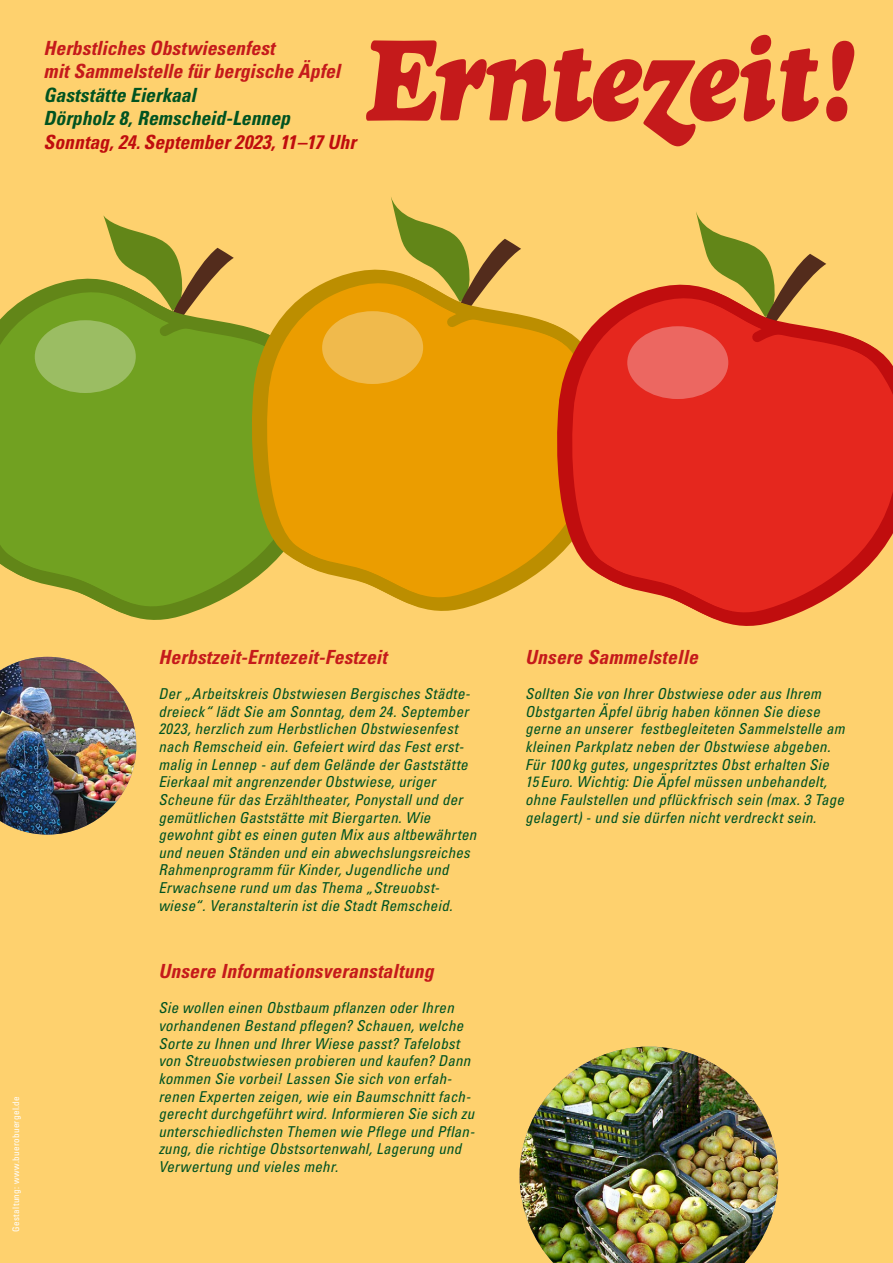
<style>
.page{position:relative;width:893px;height:1263px;background:#fed16e}
.page>*{position:absolute;margin:0;border:0;box-sizing:border-box;transform-origin:0 0}
.Heads_rot{font:italic 700 condensed 19.5px/23.5px "Univers LT Pro";letter-spacing:.01em;color:#c51a1b}
.Absatzformat_1{font:italic 700 condensed 19.5px/23.5px "Univers LT Pro";color:#005321}
.t1{font:italic 700 condensed 19.5px "Univers LT Pro";color:#c00d0e}
.Flirß{font:italic condensed 15px/17.7px "Univers LT Pro";letter-spacing:.02em;color:#005321}
.Flirß-2{font:condensed 9px "Univers LT Pro";letter-spacing:.04em;color:#fff}
</style>
<div class="page">
<svg style="left:0;top:278px;width:248px;height:342px;background:#7da327"></svg>
<div style="left:35px;top:320px;width:101px;height:73px;background:#9bbd63;border-radius:50%"></div>
<svg style="left:103px;top:215px;width:131px;height:126px"></svg>
<svg style="left:251px;top:269px;width:302px;height:342px;background:#e5a210"></svg>
<div style="left:322px;top:311px;width:101px;height:73px;background:#f0ba4c;border-radius:50%"></div>
<svg style="left:391px;top:197px;width:130px;height:135px"></svg>
<svg style="left:556px;top:284px;width:337px;height:342px"></svg>
<div style="left:627px;top:326px;width:101px;height:73px;background:#ec6761;border-radius:50%"></div>
<svg style="left:696px;top:212px;width:131px;height:135px"></svg>
<img style="left:0;top:657px;width:136px;height:177px">
<svg style="left:366px;top:35px;width:488px;height:111px"></svg>
<img style="left:520px;top:1046px;width:258px;height:217px">
<p class="Heads_rot" style="left:44px;top:36px;width:298px">Herbstliches Obstwiesenfest<br>mit Sammelstelle für bergische Äpfel</p>
<p class="Absatzformat_1" style="left:44px;top:83px;width:248px">Gaststätte Eierkaal<br>Dörpholz 8, Remscheid-Lennep</p>
<p class="t1" style="left:44px;top:130px;width:314px">Sonntag, 24. September 2023, 11–17 Uhr</p>
<p class="Flirß-2" style="left:10px;top:1232px;width:137px;rotate:-90deg">Gestaltung: www.buerobuergel.de</p>
<p class="Heads_rot" style="left:158px;top:645px;width:230px">Herbstzeit-Erntezeit-Festzeit</p>
<p class="Flirß" style="left:158px;top:685px;width:320px">Der „Arbeitskreis Obstwiesen Bergisches Städte&shy;dreieck“ lädt Sie am Sonntag, dem 24. September 2023, herzlich zum Herbstlichen Obstwiesenfest nach Remscheid ein. Gefeiert wird das Fest erst&shy;malig in Lennep - auf dem Gelände der Gaststätte Eierkaal mit angrenzender Obstwiese, uriger Scheune für das Erzähltheater, Ponystall und der gemütlichen Gaststätte mit Biergarten. Wie gewohnt gibt es einen guten Mix aus altbewährten und neuen Ständen und ein abwechslungsreiches Rahmenprogramm für Kinder, Jugendliche und Erwachsene rund um das Thema „Streuobst&shy;wiese“. Veranstalterin ist die Stadt Remscheid.</p>
<p class="Heads_rot" style="left:158px;top:959px;width:277px">Unsere Informationsveranstaltung</p>
<p class="Flirß" style="left:158px;top:999px;width:318px">Sie wollen einen Obstbaum pflanzen oder Ihren vorhandenen Bestand pflegen? Schauen, welche Sorte zu Ihnen und Ihrer Wiese passt? Tafelobst von Streuobstwiesen probieren und kaufen? Dann kommen Sie vorbei! Lassen Sie sich von erfah&shy;renen Experten zeigen, wie ein Baumschnitt fach&shy;gerecht durchgeführt wird. Informieren Sie sich zu unterschiedlichsten Themen wie Pflege und Pflan&shy;zung, die richtige Obstsortenwahl, Lagerung und Verwertung und vieles mehr.</p>
<p class="Heads_rot" style="left:525px;top:645px;width:174px">Unsere Sammelstelle</p>
<p class="Flirß" style="left:525px;top:684px;width:321px">Sollten Sie von Ihrer Obstwiese oder aus Ihrem Obstgarten Äpfel übrig haben können Sie diese gerne an unserer festbegleiteten Sammelstelle am kleinen Parkplatz neben der Obstwiese abgeben.<br>Für 100 kg gutes, ungespritztes Obst erhalten Sie 15 Euro. Wichtig: Die Äpfel müssen unbehandelt, ohne Faulstellen und pflückfrisch sein (max. 3 Tage gelagert) - und sie dürfen nicht verdreckt sein.</p>
</div>
